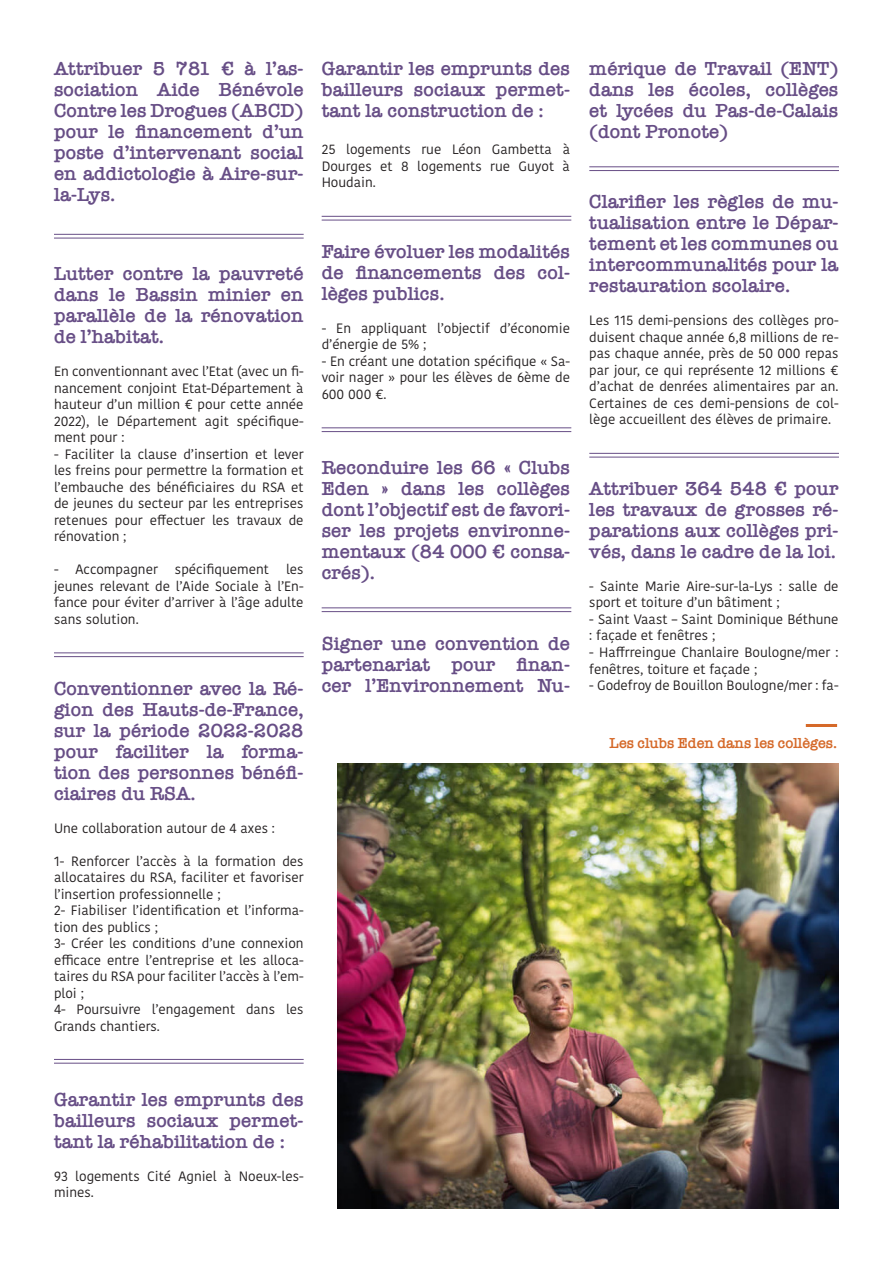
<style>
.page{position:relative;width:893px;height:1263px;background:#fff}
.page>*{position:absolute;margin:0;border:0;box-sizing:border-box;transform-origin:0 0}
.t1{font:600 19.5px/21px "American Typewriter";color:#674e86;text-align:justify}
.t2{font:600 15px "American Typewriter";letter-spacing:-.01em;color:#d56929}
.t3{font:13.5px/16.5px "Kohinoor Bangla";color:#231f20;text-align:justify}
</style>
<div class="page">
<hr style="left:54px;top:234px;width:250px;height:1px;background:#674e86">
<hr style="left:54px;top:238px;width:250px;height:1px;background:#674e86">
<hr style="left:54px;top:652px;width:250px;height:1px;background:#674e86">
<hr style="left:54px;top:656px;width:250px;height:1px;background:#674e86">
<hr style="left:54px;top:1059px;width:250px;height:1px;background:#674e86">
<hr style="left:54px;top:1063px;width:250px;height:1px;background:#674e86">
<hr style="left:322px;top:216px;width:249px;height:1px;background:#674e86">
<hr style="left:322px;top:220px;width:249px;height:1px;background:#674e86">
<hr style="left:322px;top:427px;width:249px;height:1px;background:#674e86">
<hr style="left:322px;top:431px;width:249px;height:1px;background:#674e86">
<hr style="left:322px;top:607px;width:249px;height:1px;background:#674e86">
<hr style="left:322px;top:611px;width:249px;height:1px;background:#674e86">
<hr style="left:589px;top:166px;width:250px;height:1px;background:#674e86">
<hr style="left:589px;top:170px;width:250px;height:1px;background:#674e86">
<hr style="left:589px;top:453px;width:250px;height:1px;background:#674e86">
<hr style="left:589px;top:457px;width:250px;height:1px;background:#674e86">
<img style="left:337px;top:763px;width:502px;height:446px">
<hr style="left:806px;top:724px;width:31px;height:3px;background:#d56929">
<p class="t1" style="left:54px;top:58px;width:251px">Attribuer 5 781 € à l’as&shy;sociation Aide Bénévole Contre les Drogues (ABCD) pour le financement d’un poste d’intervenant social en addictologie à Aire-sur&shy;la-Lys.</p>
<p class="t1" style="left:54px;top:263px;width:251px">Lutter contre la pauvreté dans le Bassin minier en parallèle de la rénovation de l’habitat.</p>
<p class="t3" style="left:54px;top:363px;width:251px">En conventionnant avec l’Etat (avec un fi&shy;nancement conjoint Etat-Département à hauteur d’un million € pour cette année 2022), le Département agit spécifique&shy;ment pour :</p>
<p class="t3" style="left:54px;top:446px;width:251px">- Faciliter la clause d’insertion et lever les freins pour permettre la formation et l’embauche des bénéficiaires du RSA et de jeunes du secteur par les entreprises retenues pour effectuer les travaux de rénovation ;</p>
<p class="t3" style="left:54px;top:561px;width:105px">- Accompagner</p>
<p class="t3" style="left:175px;top:561px;width:96px">spécifiquement</p>
<p class="t3" style="left:54px;top:561px;width:251px;text-indent:232px">les jeunes relevant de l’Aide Sociale à l’En&shy;fance pour éviter d’arriver à l’âge adulte sans solution.</p>
<p class="t1" style="left:54px;top:677px;width:251px">Conventionner avec la Ré&shy;gion des Hauts-de-France, sur la période 2022-2028 pour faciliter la forma&shy;tion des personnes bénéfi&shy;ciaires du RSA.</p>
<p class="t3" style="left:54px;top:819px;width:222px">Une collaboration autour de 4 axes :</p>
<p class="t3" style="left:54px;top:852px;width:251px">1- Renforcer l’accès à la formation des allocataires du RSA, faciliter et favoriser l’insertion professionnelle ;</p>
<p class="t3" style="left:54px;top:902px;width:251px">2- Fiabiliser l’identification et l’informa&shy;tion des publics ;</p>
<p class="t3" style="left:54px;top:935px;width:251px">3- Créer les conditions d’une connexion efficace entre l’entreprise et les alloca&shy;taires du RSA pour faciliter l’accès à l’em&shy;ploi ;</p>
<p class="t3" style="left:54px;top:1001px;width:251px">4- Poursuivre l’engagement dans les<br>Grands chantiers.</p>
<p class="t1" style="left:322px;top:58px;width:250px">Garantir les emprunts des bailleurs sociaux permet&shy;tant la construction de :</p>
<p class="t3" style="left:322px;top:141px;width:250px">25 logements rue Léon Gambetta à Dourges et 8 logements rue Guyot à Houdain.</p>
<p class="t1" style="left:322px;top:241px;width:250px">Faire évoluer les modalités de financements des col&shy;lèges publics.</p>
<p class="t3" style="left:322px;top:320px;width:250px">- En appliquant l’objectif d’économie d’énergie de 5% ;</p>
<p class="t3" style="left:322px;top:353px;width:250px">- En créant une dotation spécifique « Sa&shy;voir nager » pour les élèves de 6ème de 600 000 €.</p>
<p class="t1" style="left:322px;top:457px;width:250px">Reconduire les 66 « Clubs Eden » dans les collèges dont l’objectif est de favori&shy;ser les projets environne&shy;mentaux (84 000 € consa&shy;crés).</p>
<p class="t1" style="left:322px;top:632px;width:250px">Signer une convention de partenariat pour finan&shy;cer l’Environnement Nu-</p>
<p class="t1" style="left:589px;top:58px;width:251px">mérique de Travail (ENT) dans les écoles, collèges et lycées du Pas-de-Calais (dont Pronote)</p>
<p class="t1" style="left:589px;top:191px;width:251px">Clarifier les règles de mu&shy;tualisation entre le Dépar&shy;tement et les communes ou intercommunalités pour la restauration scolaire.</p>
<p class="t3" style="left:589px;top:312px;width:251px">Les 115 demi-pensions des collèges pro&shy;duisent chaque année 6,8 millions de re&shy;pas chaque année, près de 50 000 repas par jour, ce qui représente 12 millions € d’achat de denrées alimentaires par an.<br>Certaines de ces demi-pensions de col&shy;lège accueillent des élèves de primaire.</p>
<p class="t1" style="left:589px;top:478px;width:251px">Attribuer 364 548 € pour les travaux de grosses ré&shy;parations aux collèges pri&shy;vés, dans le cadre de la loi.</p>
<p class="t3" style="left:589px;top:578px;width:251px">- Sainte Marie Aire-sur-la-Lys : salle de sport et toiture d’un bâtiment ;</p>
<p class="t3" style="left:589px;top:611px;width:251px">- Saint Vaast – Saint Dominique Béthune : façade et fenêtres ;</p>
<p class="t3" style="left:589px;top:644px;width:251px">- Haffrreingue Chanlaire Boulogne/mer : fenêtres, toiture et façade ;</p>
<p class="t3" style="left:589px;top:677px;width:251px">- Godefroy de Bouillon Boulogne/mer : fa-</p>
<p class="t2" style="left:610px;top:732px;width:229px">Les clubs Eden dans les collèges.</p>
<p class="t1" style="left:54px;top:1088px;width:251px">Garantir les emprunts des bailleurs sociaux permet&shy;tant la réhabilitation de :</p>
<p class="t3" style="left:54px;top:1167px;width:251px">93 logements Cité Agniel à Noeux-les&shy;mines.</p>
</div>
